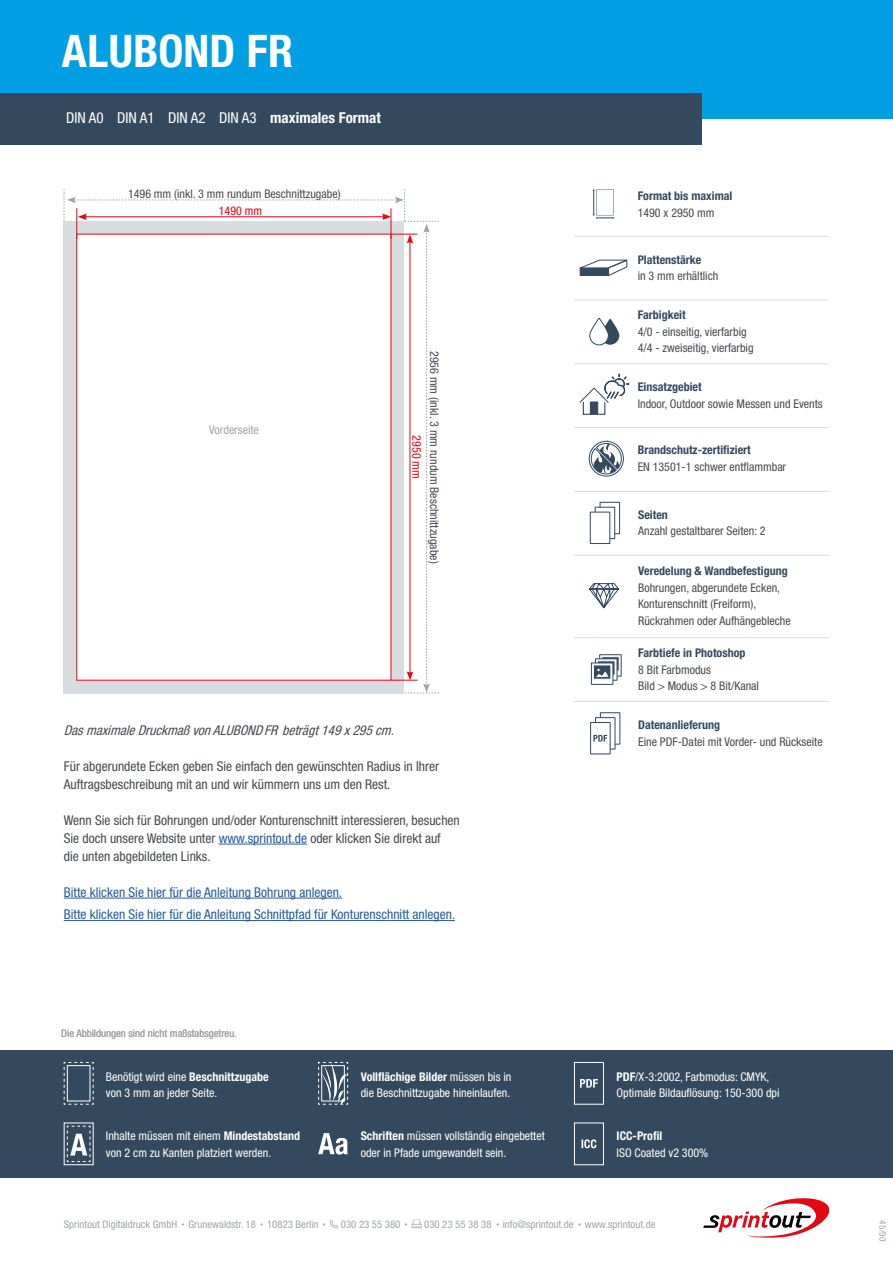
<style>
.page{position:relative;width:893px;height:1263px;background:#fff}
.page>*{position:absolute;margin:0;border:0;box-sizing:border-box;transform-origin:0 0}
.t1{font:700 condensed 45px "Helvetica Neue LT Std";letter-spacing:.01em;color:#fff}
.t2{font:condensed 15px "Helvetica Neue LT Std";color:#fff}
.t3{font:condensed 13.5px/18px "Helvetica Neue LT Std";color:#464a50}
.t4{font:condensed 13.5px/22.5px "Helvetica Neue LT Std";color:#275b9b}
.t5{font:italic condensed 13.5px "Helvetica Neue LT Std";color:#464a50}
.t6{font:condensed 12px/16.5px "Helvetica Neue LT Std";color:#464a50}
.t7{font:condensed 12px/16.5px "Helvetica Neue LT Std";color:#fff}
.t8{font:700 condensed 12px "Helvetica Neue LT Std";color:#34495e}
.t9{font:condensed 12px "Helvetica Neue LT Std";color:#e30613}
.t10{font:condensed 12px "Helvetica Neue LT Std";color:#a0a5a8}
.t11{font:700 condensed 12px "Helvetica Neue LT Std";color:#fff}
.t12{font:condensed 10.5px "Helvetica Neue LT Std";color:#a0a5a8}
.t13{font:condensed 9px "Helvetica Neue LT Std";color:#a0a5a8}
.s1{font-weight:700}
.s2{color:#275b9b}
</style>
<div class="page">
<div style="left:0;top:0;width:893px;height:119px;background:#009fe3"></div>
<div style="left:0;top:1050px;width:893px;height:128px;background:#34495e"></div>
<svg style="left:63px;top:1062px;width:31px;height:43px"></svg>
<div style="left:67px;top:1065px;width:23px;height:36px;border:1px solid #fff"></div>
<svg style="left:67px;top:1125px;width:24px;height:37px"></svg>
<svg style="left:318px;top:1062px;width:30px;height:43px"></svg>
<svg style="left:318px;top:1133px;width:30px;height:21px"></svg>
<div style="left:574px;top:1062px;width:30px;height:42px;border:1px solid #fff"></div>
<svg style="left:580px;top:1079px;width:18px;height:8px"></svg>
<div style="left:574px;top:1122px;width:30px;height:43px;border:1px solid #fff"></div>
<svg style="left:581px;top:1139px;width:15px;height:9px"></svg>
<div style="left:0;top:94px;width:702px;height:51px;background:#34495e"></div>
<svg style="left:703px;top:1198px;width:127px;height:40px"></svg>
<svg style="left:323px;top:1219px;width:15px;height:9px"></svg>
<svg style="left:405px;top:1219px;width:17px;height:9px"></svg>
<svg style="left:64px;top:189px;width:375px;height:505px"></svg>
<svg style="left:593px;top:189px;width:21px;height:30px"></svg>
<hr style="left:574px;top:300px;width:255px;height:1px;background:#d8dcdf">
<hr style="left:574px;top:555px;width:255px;height:1px;background:#d8dcdf">
<hr style="left:574px;top:363px;width:255px;height:1px;background:#d8dcdf">
<hr style="left:574px;top:427px;width:255px;height:1px;background:#d8dcdf">
<hr style="left:574px;top:491px;width:255px;height:1px;background:#d8dcdf">
<svg style="left:589px;top:318px;width:30px;height:27px"></svg>
<svg style="left:600px;top:502px;width:20px;height:32px"></svg>
<div style="left:600px;top:502px;width:20px;height:32px;border:1px solid #34495e"></div>
<svg style="left:595px;top:507px;width:20px;height:32px"></svg>
<div style="left:595px;top:507px;width:20px;height:32px;border:1px solid #34495e"></div>
<div style="left:590px;top:512px;width:20px;height:31px;background:#fff"></div>
<div style="left:590px;top:512px;width:20px;height:32px;border:1px solid #34495e"></div>
<hr style="left:574px;top:637px;width:255px;height:1px;background:#d8dcdf">
<svg style="left:600px;top:713px;width:20px;height:31px"></svg>
<div style="left:600px;top:712px;width:20px;height:32px;border:1px solid #34495e"></div>
<svg style="left:595px;top:718px;width:20px;height:31px"></svg>
<div style="left:595px;top:717px;width:20px;height:32px;border:1px solid #34495e"></div>
<div style="left:591px;top:722px;width:19px;height:32px;background:#fff"></div>
<div style="left:590px;top:722px;width:20px;height:32px;border:1px solid #34495e"></div>
<svg style="left:593px;top:735px;width:14px;height:6px"></svg>
<div style="left:599px;top:654px;width:22px;height:22px;border:1px solid #34495e"></div>
<div style="left:602px;top:657px;width:17px;height:14px;background:#3e5266"></div>
<div style="left:601px;top:656px;width:18px;height:15px;border:1px solid #fff"></div>
<div style="left:595px;top:659px;width:22px;height:21px;border:1px solid #34495e"></div>
<svg style="left:591px;top:663px;width:22px;height:21px"></svg>
<div style="left:591px;top:663px;width:22px;height:22px;border:1px solid #34495e"></div>
<div style="left:593px;top:665px;width:18px;height:14px;border:1px solid #fff"></div>
<svg style="left:594px;top:660px;width:24px;height:18px"></svg>
<hr style="left:574px;top:701px;width:255px;height:1px;background:#d8dcdf">
<hr style="left:574px;top:236px;width:255px;height:1px;background:#d8dcdf">
<svg style="left:579px;top:260px;width:49px;height:16px"></svg>
<div style="left:583px;top:402px;width:22px;height:13px;border:1px solid #34495e"></div>
<div style="left:590px;top:402px;width:8px;height:12px;background:#34495e;border:1px solid #34495e"></div>
<svg style="left:579px;top:374px;width:50px;height:29px"></svg>
<svg style="left:589px;top:440px;width:35px;height:37px"></svg>
<hr style="left:219px;top:844px;width:88px;height:1px;background:#275b9b">
<hr style="left:64px;top:898px;width:278px;height:1px;background:#275b9b">
<hr style="left:64px;top:920px;width:391px;height:1px;background:#275b9b">
<svg style="left:589px;top:583px;width:30px;height:26px"></svg>
<h1 class="t1" style="left:62px;top:24px;width:233px">ALUBOND FR</h1>
<p class="t2" style="left:66px;top:109px;width:316px">DIN A0 DIN A1 DIN A2 DIN A3 <span class="s1">maximales Format</span></p>
<p class="t6" style="left:128px;top:185px;width:214px">1496 mm (inkl. 3 mm rundum Beschnittzugabe)</p>
<p class="t8" style="left:638px;top:188px;width:96px">Format bis maximal</p>
<p class="t9" style="left:219px;top:204px;width:45px">1490 mm</p>
<p class="t6" style="left:638px;top:204px;width:78px">1490 x 2950 mm</p>
<p class="t10" style="left:209px;top:422px;width:51px">Vorderseite</p>
<p class="t6" style="left:443px;top:351px;width:214px;rotate:90deg">2956 mm (inkl. 3 mm rundum Beschnittzugabe)</p>
<p class="t9" style="left:424px;top:435px;width:45px;rotate:90deg">2950 mm</p>
<p class="t5" style="left:64px;top:722px;width:336px">DasmaximaleDruckmaßvonALUBOND FR beträgt149x295cm.</p>
<p class="t3" style="left:64px;top:757px;width:377px">Für abgerundete Ecken geben Sie einfach den gewünschten Radius in Ihrer<br>Auftragsbeschreibung mit an und wir kümmern uns um den Rest.</p>
<p class="t3" style="left:64px;top:811px;width:398px">Wenn Sie sich für Bohrungen und/oder Konturenschnitt interessieren, besuchen<br>Sie doch unsere Website unter <span class="s2">www.sprintout.de</span> oder klicken Sie direkt auf<br>die unten abgebildeten Links.</p>
<p class="t4" style="left:64px;top:880px;width:393px">Bitte klicken Sie hier für die Anleitung Bohrung anlegen.<br>Bitte klicken Sie hier für die Anleitung Schnittpfad für Konturenschnitt anlegen.</p>
<p class="t12" style="left:61px;top:1027px;width:177px">Die Abbildungen sind nicht maßstabsgetreu.</p>
<p class="t8" style="left:638px;top:252px;width:65px">Plattenstärke</p>
<p class="t6" style="left:638px;top:268px;width:82px">in 3 mm erhältlich</p>
<p class="t8" style="left:638px;top:308px;width:49px">Farbigkeit</p>
<p class="t6" style="left:638px;top:323px;width:117px">4/0 - einseitig, vierfarbig<br>4/4 - zweiseitig, vierfarbig</p>
<p class="t8" style="left:638px;top:380px;width:65px">Einsatzgebiet</p>
<p class="t6" style="left:638px;top:395px;width:187px">Indoor, Outdoor sowie Messen und Events</p>
<p class="t8" style="left:638px;top:443px;width:115px">Brandschutz-zertifiziert</p>
<p class="t6" style="left:638px;top:458px;width:150px">EN 13501-1 schwer entflammbar</p>
<p class="t8" style="left:638px;top:507px;width:31px">Seiten</p>
<p class="t6" style="left:638px;top:523px;width:129px">Anzahl gestaltbarer Seiten: 2</p>
<p class="t8" style="left:638px;top:564px;width:151px">Veredelung &amp; Wandbefestigung</p>
<p class="t6" style="left:638px;top:579px;width:154px">Bohrungen, abgerundete Ecken,<br>Konturenschnitt (Freiform),<br>Rückrahmen oder Aufhängebleche</p>
<p class="t8" style="left:638px;top:646px;width:109px">Farbtiefe in Photoshop</p>
<p class="t6" style="left:638px;top:661px;width:122px">8 Bit Farbmodus<br>Bild &gt; Modus &gt; 8 Bit/Kanal</p>
<p class="t8" style="left:638px;top:718px;width:83px">Datenanlieferung</p>
<p class="t6" style="left:638px;top:733px;width:186px">Eine PDF-Datei mit Vorder- und Rückseite</p>
<p class="t7" style="left:106px;top:1068px;width:164px">Benötigt wird eine <span class="s1">Beschnittzugabe </span>von 3 mm an jeder Seite.</p>
<p class="t7" style="left:617px;top:1068px;width:164px"><span class="s1">PDF</span>/X-3:2002, Farbmodus: CMYK,<br>Optimale Bildauflösung: 150-300 dpi</p>
<p class="t7" style="left:361px;top:1127px;width:186px"><span class="s1">Schriften</span> müssen vollständig eingebettet oder in Pfade umgewandelt sein.</p>
<p class="t11" style="left:617px;top:1128px;width:47px">ICC-Profil</p>
<p class="t7" style="left:361px;top:1068px;width:152px"><span class="s1">Vollflächige Bilder</span> müssen bis in die Beschnittzugabe hineinlaufen.</p>
<p class="t7" style="left:106px;top:1127px;width:196px">Inhalte müssen mit einem <span class="s1">Mindestabstand </span>von 2 cm zu Kanten platziert werden.</p>
<p class="t7" style="left:617px;top:1144px;width:93px">ISO Coated v2 300%</p>
<p class="t12" style="left:64px;top:1218px;width:256px">Sprintout Digitaldruck GmbH Grunewaldstr. 18 10823 Berlin</p>
<p class="t12" style="left:341px;top:1218px;width:61px">030 23 55 380</p>
<p class="t12" style="left:424px;top:1218px;width:233px">030 23 55 38 38 info@sprintout.de www.sprintout.de</p>
<p class="t13" style="left:888px;top:1220px;width:23px;rotate:90deg">45/90</p>
</div>
